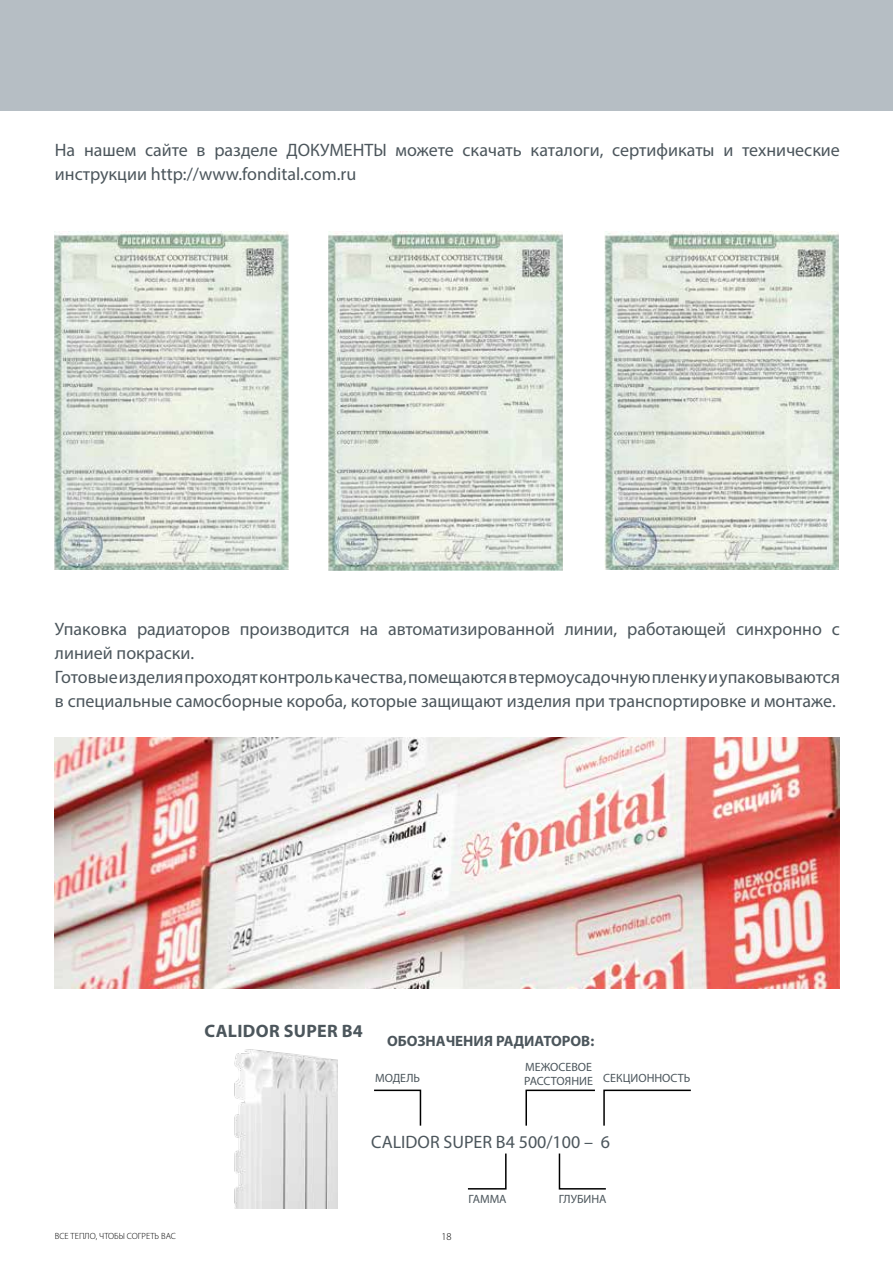
<style>
.page{position:relative;width:893px;height:1263px;background:#fff}
.page>*{position:absolute;margin:0;border:0;box-sizing:border-box;transform-origin:0 0}
.t1{font:18px/24px "Myriad Pro";color:#4c565c}
.t2{font:700 18px "Myriad Pro";letter-spacing:.02em;color:#4c565c}
.t3{font:700 15px "Myriad Pro";color:#4c565c}
.t4{font:12px/14.4px "Myriad Pro";color:#4c565c}
.t5{font:300 10.5px "Myriad Pro";color:#000}
.t6{font:300 9px "Myriad Pro";color:#000}
</style>
<div class="page">
<div style="left:0;top:0;width:893px;height:111px;background:#b6bec4"></div>
<img style="left:605px;top:232px;width:234px;height:338px">
<img style="left:328px;top:232px;width:235px;height:338px">
<img style="left:54px;top:232px;width:234px;height:338px">
<img style="left:54px;top:737px;width:786px;height:252px">
<svg style="left:374px;top:1089px;width:48px;height:37px"></svg>
<svg style="left:558px;top:1153px;width:48px;height:37px"></svg>
<svg style="left:525px;top:1089px;width:70px;height:37px"></svg>
<svg style="left:467px;top:1153px;width:40px;height:37px"></svg>
<svg style="left:603px;top:1089px;width:88px;height:37px"></svg>
<img style="left:234px;top:1049px;width:103px;height:160px">
<p class="t1" style="left:55px;top:138px;width:786px">На нашем сайте в разделе ДОКУМЕНТЫ можете скачать каталоги, сертификаты и технические инcтрукции http://www.fondital.com.ru</p>
<p class="t1" style="left:55px;top:617px;width:786px">Упаковка радиаторов производится на автоматизированной линии, работающей синхронно с линией покраски.<br>Готовые изделия проходят контроль качества, помещаются в термоусадочную пленку и упаковываются в специальные самосборные короба, которые защищают изделия при транспортировке и монтаже.</p>
<p class="t2" style="left:204px;top:1019px;width:160px">CALIDOR SUPER B4</p>
<p class="t3" style="left:387px;top:1031px;width:209px">ОБОЗНАЧЕНИЯ РАДИАТОРОВ:</p>
<p class="t4" style="left:524px;top:1060px;width:70px">МЕЖОСЕВОЕ<br>РАССТОЯНИЕ</p>
<p class="t4" style="left:375px;top:1070px;width:47px">МОДЕЛЬ</p>
<p class="t4" style="left:603px;top:1070px;width:89px">СЕКЦИОННОСТЬ</p>
<p class="t1" style="left:371px;top:1130px;width:240px">CALIDOR SUPER B4 500/100 – 6</p>
<p class="t4" style="left:468px;top:1192px;width:40px">ГАММА</p>
<p class="t4" style="left:559px;top:1192px;width:49px">ГЛУБИНА</p>
<p class="t6" style="left:55px;top:1231px;width:123px">ВСЕ ТЕПЛО, ЧТОБЫ СОГРЕТЬ ВАC</p>
<p class="t5" style="left:441px;top:1231px;width:12px">18</p>
</div>
